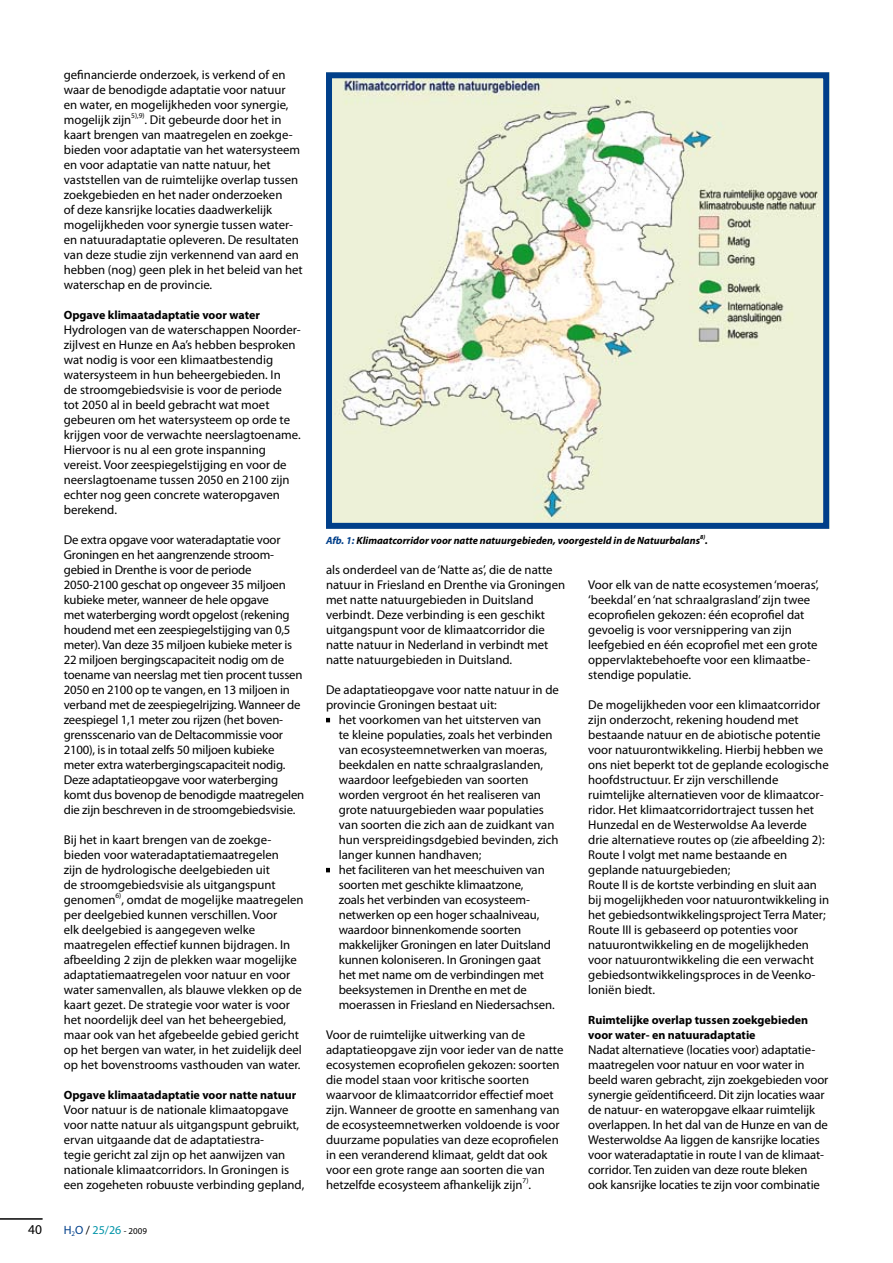
<style>
.page{position:relative;width:893px;height:1263px;background:#fff}
.page>*{position:absolute;margin:0;border:0;box-sizing:border-box;transform-origin:0 0}
.t1{font:13.5px "Myriad Pro";color:#000}
.t2{font:12.75px/15px "Myriad Pro";color:#000}
.t3{font:700 12px/15px "Myriad Pro";color:#000}
.t4{font:12px "Myriad Pro";color:#0094a8}
.t5{font:italic 700 10.5px "Myriad Pro";color:#000}
.s1{color:#003f8a}
.s2{color:#000}
.s3{font-size:9px;color:#000}
.s4{font-family:"ITC Franklin Gothic Std Hvy";font-size:6.75px}
</style>
<div class="page">
<hr style="left:0;top:1219px;width:43px;height:1px;background:#000">
<svg style="left:326px;top:718px;width:4px;height:4px"></svg>
<svg style="left:326px;top:868px;width:4px;height:4px"></svg>
<img style="left:333px;top:79px;width:489px;height:443px">
<div style="left:326px;top:72px;width:503px;height:457px;border:6px solid #003f8a"></div>
<p class="t2" style="left:64px;top:67px;width:241px">gefinancierde onderzoek, is verkend of en waar de benodigde adaptatie voor natuur<br>en water, en mogelijkheden voor synergie, mogelijk zijn<sup>5),9)</sup>. Dit gebeurde door het in kaart brengen van maatregelen en zoekge&shy;bieden voor adaptatie van het watersysteem en voor adaptatie van natte natuur, het vaststellen van de ruimtelijke overlap tussen zoekgebieden en het nader onderzoeken<br>of deze kansrijke locaties daadwerkelijk mogelijkheden voor synergie tussen water&shy;en natuuradaptatie opleveren. De resultaten van deze studie zijn verkennend van aard en hebben (nog) geen plek in het beleid van het waterschap en de provincie.</p>
<p class="t3" style="left:64px;top:307px;width:198px">Opgave klimaatadaptatie voor water</p>
<p class="t2" style="left:64px;top:322px;width:238px">Hydrologen van de waterschappen Noorder&shy;zijlvest en Hunze en Aa’s hebben besproken wat nodig is voor een klimaatbestendig watersysteem in hun beheergebieden. I n<br>de stroomgebiedsvisie is voor de periode<br>tot 2050 al in beeld gebracht wat moet gebeuren om het watersysteem op orde te krijgen voor de verwachte neerslagtoename.<br>H iervoor is nu al een grote inspanning vereist. Voor zeespiegelstijging en voor de neerslagtoename tussen 2050 en 2100 zijn echter nog geen concrete wateropgaven berekend.</p>
<p class="t2" style="left:64px;top:532px;width:242px">De extra opgave voor wateradaptatie voor Groningen en het aangrenzende stroom&shy;gebied in Drenthe is voor de periode 2050-2100 geschat op ongeveer 35 miljoen kubieke meter, wanneer de hele opgave<br>met waterberging wordt opgelost (rekening houdend met een zeespiegelstijging van 0,5 meter). Van deze 35 miljoen kubieke meter is 22 miljoen bergingscapaciteit nodig om de toename van neerslag met tien procent tussen 2050 en 2100 op te vangen, en 13 miljoen in verband met de zeespiegelrijzing. Wanneer de zeespiegel 1,1 meter zou rijzen (het boven&shy;grensscenario van de Deltacommissie voor 2100), is in totaal zelfs 50 miljoen kubieke meter extra waterbergingscapaciteit nodig.<br>Deze adaptatieopgave voor waterberging komt dus bovenop de benodigde maatregelen die zijn beschreven in de stroomgebiedsvisie.</p>
<p class="t2" style="left:64px;top:832px;width:241px">Bij het in kaart brengen van de zoekge&shy;bieden voor wateradaptatiemaatregelen<br>zijn de hydrologische deelgebieden uit<br>de stroomgebiedsvisie als uitgangspunt genomen<sup>6)</sup>, omdat de mogelijke maatregelen per deelgebied kunnen verschillen. Voor<br>elk deelgebied is aangegeven welke maatregelen effectief kunnen bijdragen. I n afbeelding 2 zijn de plekken waar mogelijke adaptatiemaatregelen voor natuur en voor water samenvallen, als blauwe vlekken op de kaart gezet. De strategie voor water is voor het noordelijk deel van het beheergebied, maar ook van het afgebeelde gebied gericht op het bergen van water, in het zuidelijk deel op het bovenstrooms vasthouden van water.</p>
<p class="t3" style="left:64px;top:1087px;width:234px">Opgave klimaatadaptatie voor natte natuur</p>
<p class="t2" style="left:64px;top:1102px;width:242px">Voor natuur is de nationale klimaatopgave voor natte natuur als uitgangspunt gebruikt, ervan uitgaande dat de adaptatiestra-<br>tegie gericht zal zijn op het aanwijzen van nationale klimaatcorridors. I n Groningen is een zogeheten robuuste verbinding gepland,</p>
<p class="t1" style="left:28px;top:1222px;width:15px">40</p>
<p class="t4" style="left:64px;top:1223px;width:85px"><span class="s1">H</span> <sub>2</sub><span class="s1">O</span> <span class="s2">/</span> 25/26 <span class="s3">- 2009</span></p>
<p class="t5" style="left:326px;top:534px;width:383px"><span class="s1">Afb. 1:</span> Klimaatcorridor voor natte natuurgebieden, voorgesteld in de Natuurbalans<sup>8)</sup>.</p>
<p class="t2" style="left:326px;top:562px;width:241px">als onderdeel van de ‘Natte as’, die de natte natuur in Friesland en Drenthe via Groningen met natte natuurgebieden in Duitsland verbindt. Deze verbinding is een geschikt uitgangspunt voor de klimaatcorridor die natte natuur in Nederland in verbindt met natte natuurgebieden in Duitsland.</p>
<p class="t2" style="left:326px;top:682px;width:234px">De adaptatieopgave voor natte natuur in de provincie Groningen bestaat uit:</p>
<p class="t2" style="left:339px;top:712px;width:221px;text-indent:-13px"><span class="s4">•</span> het voorkomen van het uitsterven van<br>te kleine populaties, zoals het verbinden van ecosysteemnetwerken van moeras, beekdalen en natte schraalgraslanden, waardoor leefgebieden van soorten worden vergroot én het realiseren van grote natuurgebieden waar populaties van soorten die zich aan de zuidkant van hun verspreidingsdgebied bevinden, zich langer kunnen handhaven;</p>
<p class="t2" style="left:339px;top:862px;width:217px;text-indent:-13px"><span class="s4">•</span> het faciliteren van het meeschuiven van soorten met geschikte klimaatzone,<br>zoals het verbinden van ecosysteem&shy;netwerken op een hoger schaalniveau, waardoor binnenkomende soorten makkelijker Groningen en later Duitsland kunnen koloniseren. I n Groningen gaat het met name om de verbindingen met beeksystemen in Drenthe en met de moerassen in Friesland en N iedersachsen.</p>
<p class="t2" style="left:326px;top:1027px;width:239px">Voor de ruimtelijke uitwerking van de adaptatieopgave zijn voor ieder van de natte ecosystemen ecoprofielen gekozen: soorten die model staan voor kritische soorten waarvoor de klimaatcorridor effectief moet zijn. Wanneer de grootte en samenhang van de ecosysteemnetwerken voldoende is voor duurzame populaties van deze ecoprofielen in een veranderend klimaat, geldt dat ook voor een grote range aan soorten die van hetzelfde ecosysteem afhankelijk zijn<sup>7)</sup>.</p>
<p class="t2" style="left:588px;top:577px;width:232px">Voor elk van de natte ecosystemen ‘moeras’, ‘beekdal’ en ‘nat schraalgrasland’ zijn twee ecoprofielen gekozen: één ecoprofiel dat gevoelig is voor versnippering van zijn leefgebied en één ecoprofiel met een grote oppervlaktebehoefte voor een klimaatbe&shy;stendige populatie.</p>
<p class="t2" style="left:588px;top:697px;width:242px">De mogelijkheden voor een klimaatcorridor zijn onderzocht, rekening houdend met bestaande natuur en de abiotische potentie voor natuurontwikkeling. H ierbij hebben we ons niet beperkt tot de geplande ecologische hoofdstructuur. Er zijn verschillende ruimtelijke alternatieven voor de klimaatcor&shy;ridor. Het klimaatcorridortraject tussen het Hunzedal en de Westerwoldse Aa leverde drie alternatieve routes op (zie afbeelding 2):<br>Route I volgt met name bestaande en geplande natuurgebieden;<br>Route II is de kortste verbinding en sluit aan bij mogelijkheden voor natuurontwikkeling in het gebiedsontwikkelingsproject Terra Mater; Route III is gebaseerd op potenties voor natuurontwikkeling en de mogelijkheden voor natuurontwikkeling die een verwacht gebiedsontwikkelingsproces in de Veenko&shy;loniën biedt.</p>
<p class="t3" style="left:588px;top:1012px;width:222px">Ruimtelijke overlap tussen zoekgebieden voor water- en natuuradaptatie</p>
<p class="t2" style="left:588px;top:1042px;width:242px">Nadat alternatieve (locaties voor) adaptatie&shy;maatregelen voor natuur en voor water in beeld waren gebracht, zijn zoekgebieden voor synergie geïdentificeerd. Dit zijn locaties waar de natuur- en wateropgave elkaar ruimtelijk overlappen. I n het dal van de Hunze en van de Westerwoldse Aa liggen de kansrijke locaties voor wateradaptatie in route I van de klimaat&shy;corridor. Ten zuiden van deze route bleken ook kansrijke locaties te zijn voor combinatie</p>
</div>
